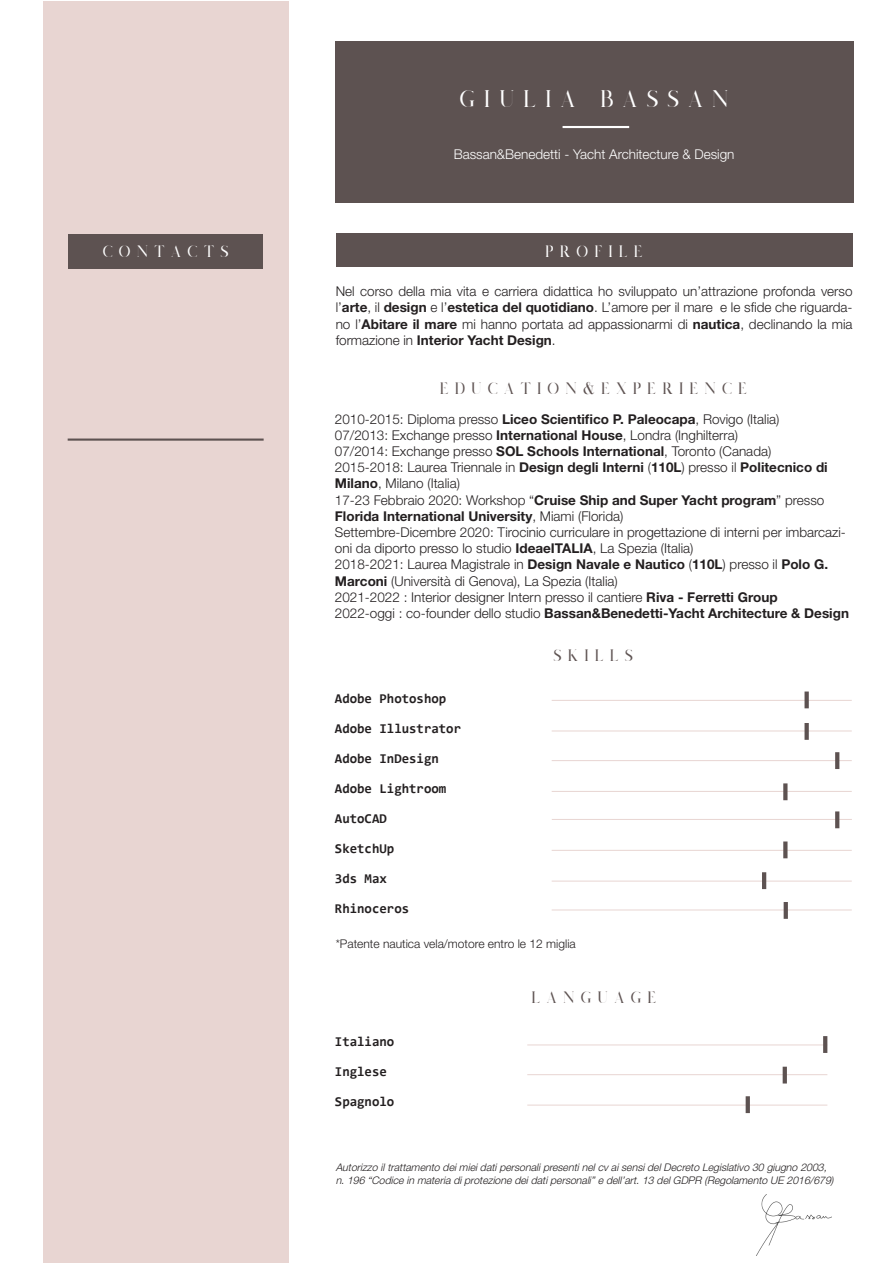
<style>
.page{position:relative;width:893px;height:1263px;background:#fff}
.page>*{position:absolute;margin:0;border:0;box-sizing:border-box;transform-origin:0 0}
.t1{font:24px "Salvalyn";color:#fff}
.t2{font:16.5px "Salvalyn";color:#5e5352}
.t3{font:16.5px "Salvalyn";color:#fff}
.t4{font:300 13.5px/16.2px "Helvetica Neue LT Std";color:#231f20}
.t5{font:700 13.5px/16.2px "Helvetica Neue LT Std";color:#231f20}
.t6{font:700 13.5px "Consolas";color:#231f20}
.t7{font:300 13.5px "Helvetica Neue LT Std";color:#fff}
.t8{font:300 12px "Helvetica Neue LT Std";color:#231f20}
.t9{font:italic 300 10.5px "Helvetica Neue LT Std";color:#231f20}
.s1{font-weight:700}
.s2{font-family:"Didot"}
.s3{font-weight:300}
</style>
<div class="page">
<div style="left:43px;top:1px;width:245px;height:1261px;background:#e8d5d2"></div>
<div style="left:335px;top:41px;width:518px;height:162px;background:#5d5251"></div>
<hr style="left:563px;top:126px;width:66px;height:2px;background:#fff">
<div style="left:68px;top:234px;width:194px;height:35px;background:#5d5251"></div>
<div style="left:336px;top:233px;width:516px;height:34px;background:#5d5251"></div>
<hr style="left:68px;top:438px;width:196px;height:3px;background:#5d5251">
<img style="left:756px;top:1195px;width:76px;height:60px">
<hr style="left:552px;top:700px;width:300px;height:1px;background:#e8d5d2">
<hr style="left:552px;top:730px;width:300px;height:1px;background:#e8d5d2">
<hr style="left:552px;top:760px;width:300px;height:1px;background:#e8d5d2">
<hr style="left:552px;top:791px;width:300px;height:1px;background:#e8d5d2">
<hr style="left:552px;top:819px;width:300px;height:1px;background:#e8d5d2">
<hr style="left:552px;top:850px;width:300px;height:1px;background:#e8d5d2">
<hr style="left:552px;top:881px;width:300px;height:1px;background:#e8d5d2">
<hr style="left:552px;top:909px;width:300px;height:1px;background:#e8d5d2">
<div style="left:804px;top:691px;width:5px;height:17px;background:#5d5251"></div>
<div style="left:804px;top:723px;width:5px;height:17px;background:#5d5251"></div>
<svg style="left:835px;top:752px;width:4px;height:17px"></svg>
<svg style="left:783px;top:783px;width:4px;height:17px"></svg>
<svg style="left:835px;top:811px;width:4px;height:17px"></svg>
<svg style="left:783px;top:841px;width:4px;height:17px"></svg>
<hr style="left:762px;top:872px;width:4px;height:17px;background:#5d5251">
<svg style="left:784px;top:902px;width:4px;height:17px"></svg>
<hr style="left:527px;top:1044px;width:300px;height:1px;background:#e8d5d2">
<hr style="left:527px;top:1074px;width:300px;height:1px;background:#e8d5d2">
<hr style="left:527px;top:1105px;width:300px;height:1px;background:#e8d5d2">
<svg style="left:823px;top:1036px;width:4px;height:17px"></svg>
<svg style="left:783px;top:1067px;width:4px;height:16px"></svg>
<svg style="left:746px;top:1096px;width:4px;height:17px"></svg>
<p class="t1" style="left:459px;top:90px;width:272px">G I U L I A B A S S A N</p>
<p class="t7" style="left:454px;top:146px;width:282px">Bassan&amp;Benedetti - Yacht Architecture &amp; Design</p>
<p class="t3" style="left:103px;top:246px;width:128px">C O N T A C T S</p>
<p class="t3" style="left:545px;top:246px;width:100px">P R O F I L E</p>
<p class="t4" style="left:336px;top:283px;width:518px;text-align:justify">Nel corso della mia vita e carriera didattica ho sviluppato un’attrazione profonda verso l’<span class="s1">arte</span>, il <span class="s1">design</span> e l’<span class="s1">estetica del quotidiano</span>. L’amore per il mare e le sfide che riguarda&shy;no l’<span class="s1">Abitare il mare</span> mi hanno portata ad appassionarmi di <span class="s1">nautica</span>, declinando la mia formazione in <span class="s1">Interior Yacht Design</span>.</p>
<p class="t2" style="left:439px;top:382px;width:310px">E D U C A T I O N <span class="s2">&amp;</span> E X P E R I E N C E</p>
<p class="t4" style="left:335px;top:410px;width:446px">2010-2015: Diploma presso <span class="s1">Liceo Scientifico P. Paleocapa</span>, Rovigo (Italia)</p>
<p class="t4" style="left:335px;top:427px;width:405px">07/2013: Exchange presso <span class="s1">International House</span>, Londra (Inghilterra)</p>
<p class="t4" style="left:335px;top:443px;width:438px">07/2014: Exchange presso <span class="s1">SOL Schools International</span>, Toronto (Canada)</p>
<p class="t4" style="left:335px;top:459px;width:494px">2015-2018: Laurea Triennale in <span class="s1">Design degli Interni</span> (<span class="s1">110L</span>) presso il <span class="s1">Politecnico di<br>Milano</span>, Milano (Italia)</p>
<p class="t5" style="left:335px;top:491px;width:491px"><span class="s3">17-23 Febbraio 2020: Workshop “</span>Cruise Ship and Super Yacht program<span class="s3">” presso<br></span>Florida International University<span class="s3">, Miami (Florida)</span></p>
<p class="t4" style="left:335px;top:524px;width:513px">Settembre-Dicembre 2020: Tirocinio curriculare in progettazione di interni per imbarcazi&shy;oni da diporto presso lo studio <span class="s1">IdeaeITALIA</span>, La Spezia (Italia)</p>
<p class="t4" style="left:335px;top:556px;width:495px">2018-2021: Laurea Magistrale in <span class="s1">Design Navale e Nautico</span> (<span class="s1">110L</span>) presso il <span class="s1">Polo G.<br>Marconi</span> (Università di Genova), La Spezia (Italia)</p>
<p class="t4" style="left:335px;top:589px;width:444px">2021-2022 : Interior designer Intern presso il cantiere <span class="s1">Riva - Ferretti Group</span></p>
<p class="t5" style="left:335px;top:605px;width:516px"><span class="s3">2022-oggi : co-founder dello studio</span> Bassan&amp;Benedetti-Yacht Architecture &amp; Design</p>
<p class="t2" style="left:553px;top:649px;width:82px">S K I L L S</p>
<p class="t6" style="left:335px;top:690px;width:113px">Adobe Photoshop</p>
<p class="t6" style="left:335px;top:720px;width:128px">Adobe Illustrator</p>
<p class="t6" style="left:335px;top:750px;width:105px">Adobe InDesign</p>
<p class="t6" style="left:335px;top:780px;width:113px">Adobe Lightroom</p>
<p class="t6" style="left:335px;top:810px;width:53px">AutoCAD</p>
<p class="t6" style="left:335px;top:840px;width:61px">SketchUp</p>
<p class="t6" style="left:335px;top:870px;width:53px">3ds Max</p>
<p class="t6" style="left:335px;top:900px;width:76px">Rhinoceros</p>
<p class="t8" style="left:336px;top:936px;width:242px">*Patente nautica vela/motore entro le 12 miglia</p>
<p class="t6" style="left:335px;top:1033px;width:61px">Italiano</p>
<p class="t6" style="left:335px;top:1063px;width:53px">Inglese</p>
<p class="t6" style="left:335px;top:1093px;width:61px">Spagnolo</p>
<p class="t2" style="left:531px;top:991px;width:127px">L A N G U A G E</p>
<p class="t9" style="left:336px;top:1161px;width:495px">Autorizzo iltrattamento deimieidatipersonalipresentinelcvaisensidelDecreto Legislativo 30 giugno 2003,</p>
<p class="t9" style="left:336px;top:1174px;width:499px">n.196 “Codice in materia diprotezione deidatipersonali”e dell’art.13 delGDPR (Regolamento UE 2016/679)</p>
</div>
